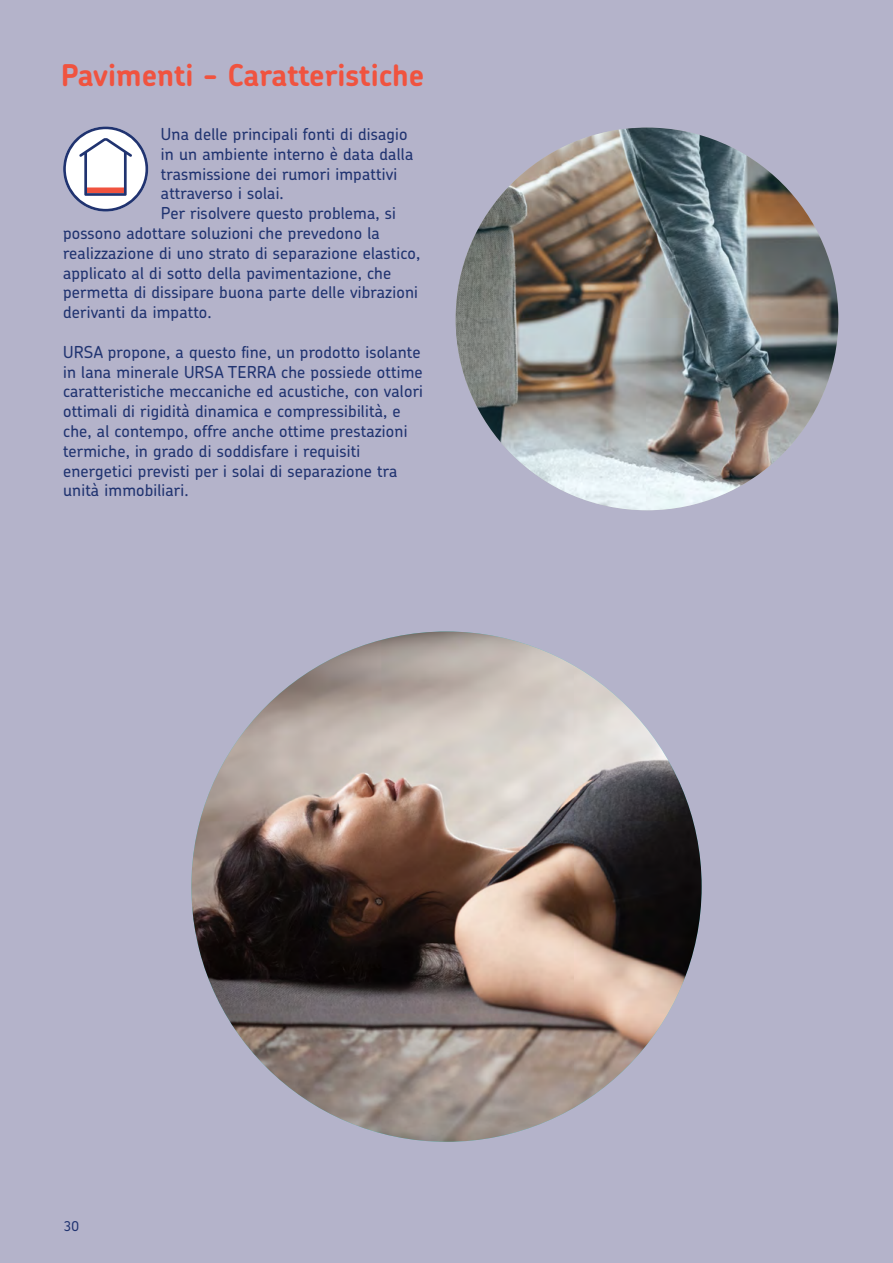
<style>
.page{position:relative;width:893px;height:1263px;background:#b4b3ca}
.page>*{position:absolute;margin:0;border:0;box-sizing:border-box;transform-origin:0 0}
.t1{font:700 30px "Chevin Pro";color:#f0533f}
.t2{font:500 16.5px/19.8px "Chevin Std";letter-spacing:.01em;color:#203370}
.t3{font:500 13.5px "Chevin Std";color:#203370}
</style>
<div class="page">
<img style="left:456px;top:128px;width:382px;height:382px;border-radius:191px">
<svg style="left:63px;top:126px;width:85px;height:86px"></svg>
<img style="left:191px;top:631px;width:511px;height:511px;border-radius:255px">
<h1 class="t1" style="left:61px;top:55px;width:365px">Pavimenti - Caratteristiche</h1>
<p class="t2" style="left:161px;top:124px;width:248px">Una delle principali fonti di disagio</p>
<p class="t2" style="left:161px;top:143px;width:254px">in un ambiente interno è data dalla</p>
<p class="t2" style="left:161px;top:163px;width:238px">trasmissione dei rumori impattivi</p>
<p class="t2" style="left:161px;top:183px;width:124px">attraverso i solai.</p>
<p class="t2" style="left:161px;top:203px;width:237px">Per risolvere questo problema, si</p>
<p class="t2" style="left:63px;top:223px;width:318px">possono adottare soluzioni che prevedono la</p>
<p class="t2" style="left:63px;top:242px;width:358px">realizzazione di uno strato di separazione elastico,</p>
<p class="t2" style="left:63px;top:262px;width:330px">applicato al di sotto della pavimentazione, che</p>
<p class="t2" style="left:63px;top:282px;width:356px">permetta di dissipare buona parte delle vibrazioni</p>
<p class="t2" style="left:63px;top:302px;width:150px">derivanti da impatto.</p>
<p class="t2" style="left:63px;top:341px;width:361px">URSA propone, a questo fine, un prodotto isolante in lana minerale URSA TERRA che possiede ottime caratteristiche meccaniche ed acustiche, con valori ottimali di rigidità dinamica e compressibilità, e che, al contempo, offre anche ottime prestazioni termiche, in grado di soddisfare i requisiti energetici previsti per i solai di separazione tra unità immobiliari.</p>
<p class="t3" style="left:64px;top:1217px;width:17px">30</p>
</div>
